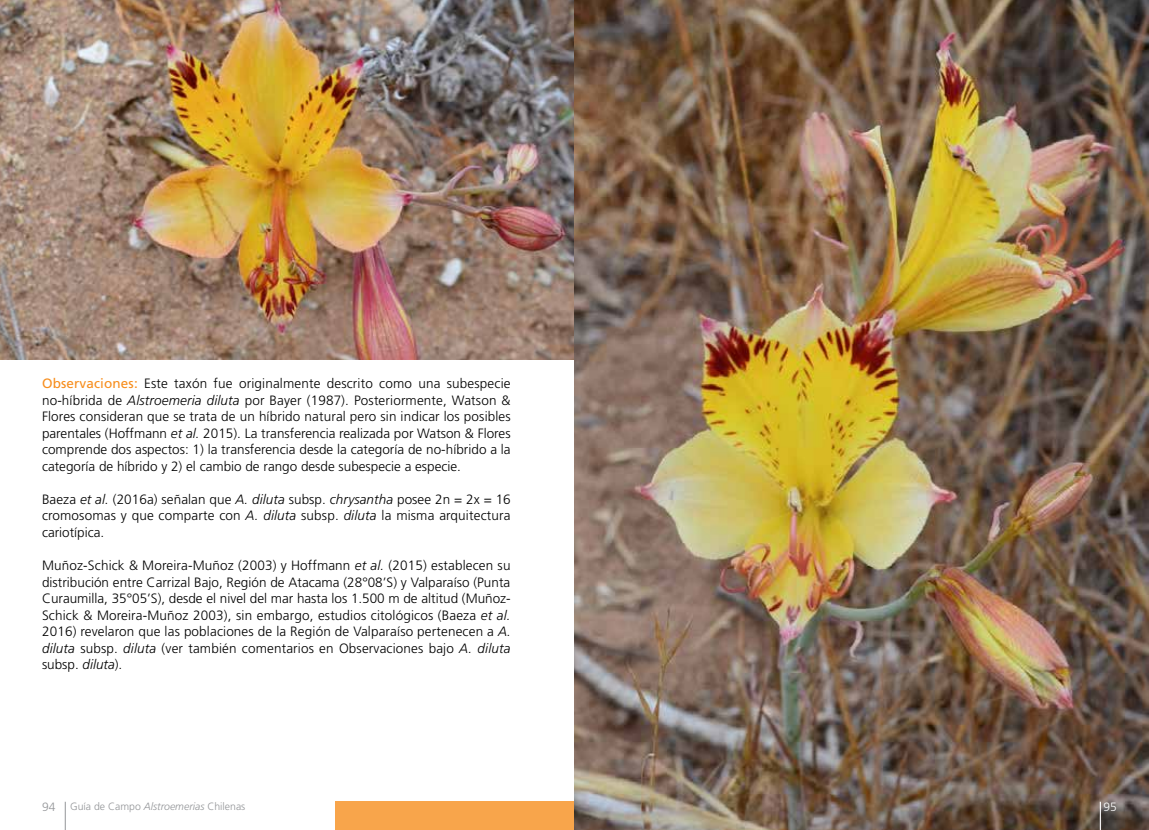
<style>
.page{position:relative;width:1149px;height:830px;background:#fff}
.page>*{position:absolute;margin:0;border:0;box-sizing:border-box;transform-origin:0 0}
.t1{font:300 13.5px/16.5px "Frutiger LT Std";letter-spacing:.01em;color:#000;text-align:justify}
.t2{font:300 12px "Frutiger LT Std";color:#fff}
.t3{font:300 10.5px "Frutiger LT Std";color:#939598}
.s1{font-weight:400;color:#f78e1e}
.s2{font-style:italic}
.s3{font-size:12px}
</style>
<div class="page">
<svg style="left:65px;top:801px;width:1px;height:28px"></svg>
<img style="left:0;top:0;width:574px;height:359px">
<div style="left:335px;top:801px;width:239px;height:28px;background:#f8a54b"></div>
<img style="left:574px;top:0;width:574px;height:829px">
<svg style="left:1099px;top:801px;width:1px;height:28px"></svg>
<p class="t1" style="left:42px;top:375px;width:470px"><span class="s1">Observaciones:</span> Este taxón fue originalmente descrito como una subespecie no-híbrida de <span class="s2">Alstroemeria diluta</span> por Bayer (1987). Posteriormente, Watson &amp; Flores consideran que se trata de un híbrido natural pero sin indicar los posibles parentales (Hoffmann <span class="s2">et al.</span> 2015). La transferencia realizada por Watson &amp; Flores comprende dos aspectos: 1) la transferencia desde la categoría de no-híbrido a la categoría de híbrido y 2) el cambio de rango desde subespecie a especie.</p>
<p class="t1" style="left:42px;top:491px;width:470px">Baeza <span class="s2">et al.</span> (2016a) señalan que <span class="s2">A. diluta</span> subsp. <span class="s2">chrysantha</span> posee 2n = 2x = 16 cromosomas y que comparte con <span class="s2">A. diluta</span> subsp. <span class="s2">diluta</span> la misma arquitectura cariotípica.</p>
<p class="t1" style="left:42px;top:557px;width:470px">Muñoz-Schick &amp; Moreira-Muñoz (2003) y Hoffmann <span class="s2">et al.</span> (2015) establecen su distribución entre Carrizal Bajo, Región de Atacama (28°08’S) y Valparaíso (Punta Curaumilla, 35°05’S), desde el nivel del mar hasta los 1.500 m de altitud (Muñoz-Schick &amp; Moreira-Muñoz 2003), sin embargo, estudios citológicos (Baeza <span class="s2">et al.<br></span>2016) revelaron que las poblaciones de la Región de Valparaíso pertenecen a <span class="s2">A. diluta</span> subsp. <span class="s2">diluta</span> (ver también comentarios en Observaciones bajo <span class="s2">A. diluta </span>subsp. <span class="s2">diluta</span>).</p>
<p class="t3" style="left:42px;top:799px;width:205px"><span class="s3">94</span> Guía de Campo <span class="s2">Alstroemerias</span> Chilenas</p>
<p class="t2" style="left:1103px;top:799px;width:15px">95</p>
</div>
